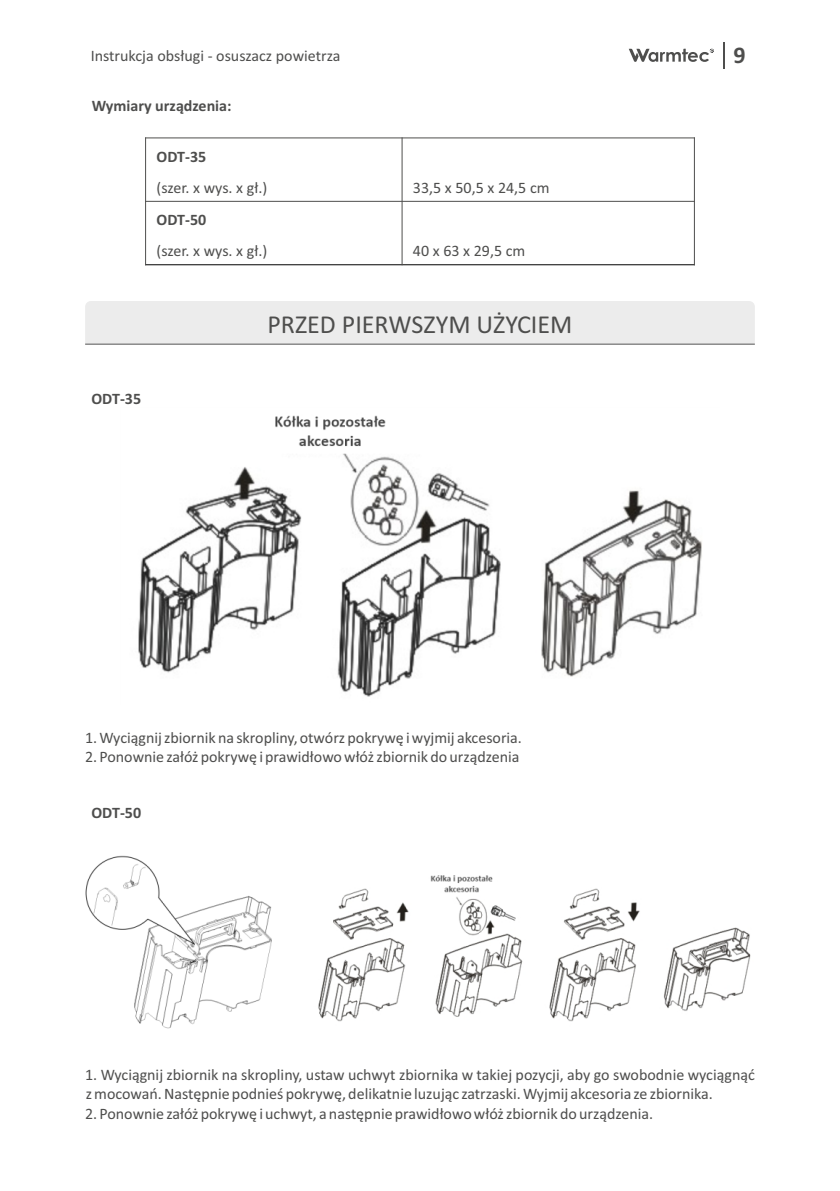
<style>
.page{position:relative;width:840px;height:1191px;background:#fff}
.page>*{position:absolute;margin:0;border:0;box-sizing:border-box;transform-origin:0 0}
.t1{font:26px "Calibri";color:#4e4e4d}
.t2{font:700 24px "Calibri";color:#4e4e4d}
.t3{font:16px/19.6px "Calibri";color:#4e4e4d}
.t4{font:700 16px "Calibri";color:#4e4e4d}
</style>
<div class="page">
<svg style="left:629px;top:48px;width:84px;height:14px"></svg>
<hr style="left:145px;top:137px;width:549px;height:1px;background:#4e4e4d">
<hr style="left:145px;top:201px;width:549px;height:1px;background:#4e4e4d">
<hr style="left:145px;top:264px;width:549px;height:1px;background:#000">
<hr style="left:145px;top:137px;width:1px;height:128px;background:#4e4e4d">
<hr style="left:401px;top:137px;width:1px;height:128px;background:#4e4e4d">
<hr style="left:693px;top:137px;width:1px;height:128px;background:#4e4e4d">
<div style="left:85px;top:301px;width:669px;height:42px;background:#ececec"></div>
<hr style="left:85px;top:343px;width:669px;height:2px;background:#4e4e4d">
<img style="left:138px;top:415px;width:564px;height:282px">
<img style="left:85px;top:855px;width:187px;height:174px">
<img style="left:318px;top:875px;width:433px;height:147px">
<p class="t3" style="left:91px;top:48px;width:251px">Instrukcja obsługi - osuszacz powietrza</p>
<h2 class="t2" style="left:733px;top:45px;width:14px">9</h2>
<p class="t4" style="left:92px;top:99px;width:141px">Wymiary urządzenia:</p>
<p class="t4" style="left:156px;top:150px;width:51px">ODT-35</p>
<p class="t3" style="left:156px;top:179px;width:112px">(szer. x wys. x gł.)</p>
<p class="t3" style="left:412px;top:179px;width:138px">33,5 x 50,5 x 24,5 cm</p>
<p class="t4" style="left:156px;top:213px;width:51px">ODT-50</p>
<p class="t3" style="left:156px;top:242px;width:112px">(szer. x wys. x gł.)</p>
<p class="t3" style="left:412px;top:242px;width:114px">40 x 63 x 29,5 cm</p>
<p class="t4" style="left:91px;top:392px;width:51px">ODT-35</p>
<h1 class="t1" style="left:267px;top:313px;width:306px">PRZED PIERWSZYM UŻYCIEM</h1>
<p class="t3" style="left:85px;top:729px;width:438px">1. Wyciągnij zbiornik na skropliny, otwórz pokrywę i wyjmij akcesoria.</p>
<p class="t3" style="left:85px;top:748px;width:435px">2. Ponownie załóż pokrywę i prawidłowo włóż zbiornik do urządzenia</p>
<p class="t4" style="left:91px;top:806px;width:51px">ODT-50</p>
<p class="t3" style="left:85px;top:1066px;width:670px">1. Wyciągnij zbiornik na skropliny, ustaw uchwyt zbiornika w takiej pozycji, aby go swobodnie wyciągnąć z mocowań. Następnie podnieś pokrywę, delikatnie luzując zatrzaski. Wyjmij akcesoria ze zbiornika.</p>
<p class="t3" style="left:85px;top:1105px;width:569px">2. Ponownie załóż pokrywę i uchwyt, a następnie prawidłowo włóż zbiornik do urządzenia.</p>
</div>
